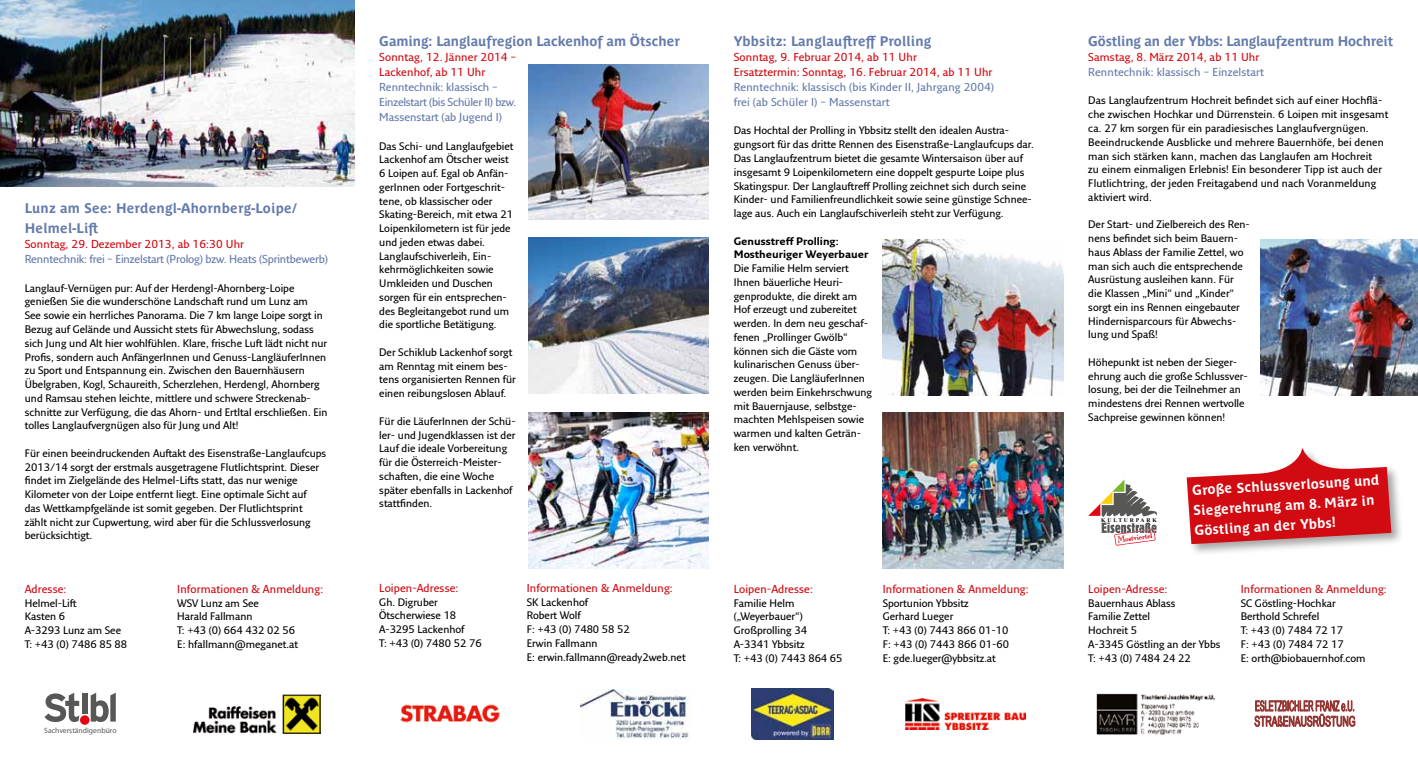
<style>
.page{position:relative;width:1418px;height:759px;background:#fff}
.page>*{position:absolute;margin:0;border:0;box-sizing:border-box;transform-origin:0 0}
.t1{font:700 13.75px/20px "Parisine NOE";color:#647bac}
.t2{font:700 13.75px/20.1px "Parisine NOE";color:#fff}
.t3{font:600 11.25px/15px "Fresco Sans Pro";letter-spacing:.01em;color:#d20a11}
.t4{font:600 11.25px/15px "Fresco Sans Pro";color:#647bac}
.t5{font:600 10.62px/13.8px "Fresco Sans Pro";color:#000}
.t6{font:700 10.62px/13.8px "Fresco Sans Pro";color:#000}
.t7{font:7.62px "Myriad Pro";color:#575756}
.t8{font:700 5.62px "Times New Roman";letter-spacing:.315em;color:#000}
</style>
<div class="page">
<img style="left:1260px;top:239px;width:157px;height:156px">
<img style="left:528px;top:412px;width:181px;height:156px">
<img style="left:882px;top:239px;width:181px;height:156px">
<img style="left:528px;top:237px;width:181px;height:156px">
<img style="left:882px;top:412px;width:181px;height:156px">
<img style="left:528px;top:64px;width:181px;height:156px">
<img style="left:0;top:0;width:354px;height:186px">
<svg style="left:1101px;top:522px;width:55px;height:23px"></svg>
<svg style="left:1088px;top:479px;width:69px;height:37px"></svg>
<div style="left:1184px;top:446px;width:219px;height:110px;background:#000;opacity:.35"></div>
<svg style="left:1186px;top:447px;width:205px;height:97px"></svg>
<svg style="left:1254px;top:700px;width:100px;height:26px"></svg>
<img style="left:1096px;top:693px;width:118px;height:41px">
<img style="left:400px;top:704px;width:100px;height:19px">
<img style="left:580px;top:689px;width:111px;height:49px">
<img style="left:751px;top:688px;width:82px;height:51px">
<img style="left:905px;top:698px;width:120px;height:31px">
<img style="left:193px;top:694px;width:128px;height:38px">
<svg style="left:44px;top:693px;width:35px;height:28px"></svg>
<div style="left:82px;top:692px;width:5px;height:21px;background:#575756"></div>
<svg style="left:91px;top:692px;width:25px;height:29px"></svg>
<div style="left:80px;top:715px;width:9px;height:9px;background:#e30613;border-radius:50%"></div>
<p class="t1" style="left:25px;top:197px;width:274px">Lunz am See: H erdengl-Ahornberg-Loipe/<br>Helmel-Lift</p>
<p class="t3" style="left:25px;top:236px;width:221px">Sonntag, 29. Dezember 2013, ab 16:30 Uhr</p>
<p class="t4" style="left:25px;top:251px;width:304px">Renntechnik: frei – Einzelstart (Prolog) bzw. Heats (Sprintbewerb)</p>
<p class="t5" style="left:25px;top:281px;width:304px">Langlauf-Vernügen pur: Auf der Herdengl-Ahornberg-Loipe genießen Sie die wunderschöne Landschaft rund um Lunz am<br>See sowie ein herrliches Panorama. Die 7 km lange Loipe sorgt in Bezug auf Gelände und Aussicht stets für Abwechslung, sodass sich Jung und Alt hier wohlfühlen. Klare, frische Luft lädt nicht nur Profis, sondern auch AnfängerInnen und Genuss-LangläuferInnen zu Sport und Entspannung ein. Zwischen den Bauernhäusern Übelgraben, Kogl, Schaureith, Scherzlehen, Herdengl, Ahornberg und Ramsau stehen leichte, mittlere und schwere Streckenab&shy;schnitte zur Verfügung, die das Ahorn- und Ertltal erschließen. Ein tolles Langlaufvergnügen also für Jung und Alt!</p>
<p class="t5" style="left:25px;top:446px;width:303px">Für einen beeindruckenden Auftakt des Eisenstraße-Langlaufcups 2013/14 sorgt der erstmals ausgetragene Flutlichtsprint. Dieser findet im Zielgelände des Helmel-Lifts statt, das nur wenige Kilometer von der Loipe entfernt liegt. Eine optimale Sicht auf<br>das Wettkampfgelände ist somit gegeben. Der Flutlichtsprint zählt nicht zur Cupwertung, wird aber für die Schlussverlosung berücksichtigt.</p>
<p class="t3" style="left:25px;top:580px;width:43px">Adresse:</p>
<p class="t5" style="left:25px;top:595px;width:104px">Helmel-Lift<br>Kasten 6<br>A-3293 Lunz am See<br>T: +43 (0) 7486 85 88</p>
<p class="t7" style="left:44px;top:725px;width:74px">Sachverständigenbüro</p>
<p class="t3" style="left:177px;top:580px;width:148px">Informationen &amp; Anmeldung:</p>
<p class="t5" style="left:177px;top:595px;width:122px">WSV Lunz am See<br>Harald Fallmann<br>T: +43 (0) 664 432 02 56<br>E: hfallmann@meganet.at</p>
<p class="t1" style="left:379px;top:30px;width:302px">Gaming: Langlaufregion Lackenhof am Ötscher</p>
<p class="t3" style="left:379px;top:49px;width:138px">Sonntag, 12. Jänner 2014 –<br>Lackenhof, ab 11 Uhr</p>
<p class="t4" style="left:379px;top:79px;width:138px">Renntechnik: klassisch –<br>Einzelstart (bis Schüler II) bzw.<br>Massenstart (ab Jugend I)</p>
<p class="t5" style="left:379px;top:138px;width:136px">Das Schi- und Langlaufgebiet<br>Lackenhof am Ötscher weist<br>6 Loipen auf. Egal ob Anfän&shy;gerInnen oder Fortgeschrit&shy;tene, ob klassischer oder<br>Skating-Bereich, mit etwa 21<br>Loipenkilometern ist für jede und jeden etwas dabei.<br>Langlaufschiverleih, Ein&shy;kehrmöglichkeiten sowie<br>Umkleiden und Duschen sorgen für ein entsprechen&shy;des Begleitangebot rund um die sportliche Betätigung.</p>
<p class="t5" style="left:379px;top:345px;width:138px">Der Schiklub Lackenhof sorgt am Renntag mit einem bes&shy;tens organisierten Rennen für einen reibungslosen Ablauf.</p>
<p class="t5" style="left:379px;top:413px;width:138px">Für die LäuferInnen der Schü&shy;ler- und Jugendklassen ist der<br>Lauf die ideale Vorbereitung für die Österreich-Meister&shy;schaften, die eine Woche später ebenfalls in Lackenhof stattfinden.</p>
<p class="t3" style="left:379px;top:580px;width:81px">Loipen-Adresse:</p>
<p class="t5" style="left:379px;top:594px;width:104px">Gh. Digruber<br>Ötscherwiese 18<br>A-3295 Lackenhof<br>T: +43 (0) 7480 52 76</p>
<p class="t3" style="left:527px;top:580px;width:148px">Informationen &amp; Anmeldung:</p>
<p class="t5" style="left:527px;top:594px;width:160px">SK Lackenhof<br>Robert Wolf<br>F: +43 (0) 7480 58 52<br>Erwin Fallmann<br>E: erwin.fallmann@ready2web.net</p>
<p class="t1" style="left:733px;top:30px;width:199px">Ybbsitz: Langlauftreff Prolling</p>
<p class="t3" style="left:733px;top:49px;width:260px">Sonntag, 9. Februar 2014, ab 11 Uhr<br>Ersatztermin: Sonntag, 16. Februar 2014, ab 11 Uhr</p>
<p class="t4" style="left:733px;top:79px;width:262px">Renntechnik: klassisch (bis Kinder II, Jahrgang 2004) frei (ab Schüler I) – Massenstart</p>
<p class="t5" style="left:733px;top:123px;width:301px">Das Hochtal der Prolling in Ybbsitz stellt den idealen Austra&shy;gungsort für das dritte Rennen des Eisenstraße-Langlaufcups dar.<br>Das Langlaufzentrum bietet die gesamte Wintersaison über auf insgesamt 9 Loipenkilometern eine doppelt gespurte Loipe plus Skatingspur. Der Langlauftreff Prolling zeichnet sich durch seine Kinder- und Familienfreundlichkeit sowie seine günstige Schnee&shy;lage aus. Auch ein Langlaufschiverleih steht zur Verfügung.</p>
<p class="t6" style="left:733px;top:233px;width:136px">Genusstreff Prolling:<br>Mostheuriger Weyerbauer</p>
<p class="t5" style="left:733px;top:261px;width:140px">Die Familie Helm serviert<br>Ihnen bäuerliche Heuri&shy;genprodukte, die direkt am<br>Hof erzeugt und zubereitet werden. In dem neu geschaf&shy;fenen „Prollinger Gwölb“ können sich die Gäste vom kulinarischen Genuss über&shy;zeugen. Die LangläuferInnen werden beim Einkehrschwung mit Bauernjause, selbstge&shy;machten Mehlspeisen sowie warmen und kalten Geträn&shy;ken verwöhnt.</p>
<p class="t3" style="left:733px;top:580px;width:81px">Loipen-Adresse:</p>
<p class="t5" style="left:733px;top:595px;width:110px">Familie Helm („Weyerbauer“)<br>Großprolling 34<br>A-3341 Ybbsitz<br>T: +43 (0) 7443 864 65</p>
<p class="t3" style="left:882px;top:580px;width:148px">Informationen &amp; Anmeldung:</p>
<p class="t5" style="left:882px;top:595px;width:128px">Sportunion Ybbsitz<br>Gerhard Lueger<br>T: +43 (0) 7443 866 01-10<br>F: +43 (0) 7443 866 01-60<br>E: gde.lueger@ybbsitz.at</p>
<p class="t1" style="left:1088px;top:30px;width:306px">Göstling an der Ybbs: Langlaufzentrum Hochreit</p>
<p class="t3" style="left:1088px;top:49px;width:173px">Samstag, 8. März 2014, ab 11 Uhr</p>
<p class="t4" style="left:1088px;top:64px;width:177px">Renntechnik: klassisch – Einzelstart</p>
<p class="t5" style="left:1088px;top:93px;width:301px">Das Langlaufzentrum Hochreit befindet sich auf einer Hochflä&shy;che zwischen Hochkar und Dürrenstein. 6 Loipen mit insgesamt ca. 27 km sorgen für ein paradiesisches Langlaufvergnügen.<br>Beeindruckende Ausblicke und mehrere Bauernhöfe, bei denen man sich stärken kann, machen das Langlaufen am Hochreit<br>zu einem einmaligen Erlebnis! Ein besonderer Tipp ist auch der Flutlichtring, der jeden Freitagabend und nach Voranmeldung aktiviert wird.</p>
<p class="t5" style="left:1088px;top:217px;width:163px">Der Start- und Zielbereich des Ren&shy;nens befindet sich beim Bauern&shy;haus Ablass der Familie Zettel, wo man sich auch die entsprechende<br>Ausrüstung ausleihen kann. Für die Klassen „Mini“ und „Kinder“ sorgt ein ins Rennen eingebauter<br>Hindernisparcours für Abwechs&shy;lung und Spaß!</p>
<p class="t5" style="left:1088px;top:355px;width:161px">Höhepunkt ist neben der Sieger&shy;ehrung auch die große Schlussver&shy;losung, bei der die Teilnehmer an mindestens drei Rennen wertvolle<br>Sachpreise gewinnen können!</p>
<p class="t8" style="left:1101px;top:515px;width:57px">KULTURPARK</p>
<p class="t2" style="left:1191px;top:478px;width:191px;rotate:-3deg">Große Schlussverlosung und<br>Siegerehrung am 8. März in<br>Göstling an derYbbs!</p>
<p class="t3" style="left:1088px;top:580px;width:81px">Loipen-Adresse:</p>
<p class="t5" style="left:1088px;top:595px;width:134px">Bauernhaus Ablass<br>Familie Zettel<br>Hochreit 5<br>A-3345 Göstling an der Ybbs<br>T: +43 (0) 7484 24 22</p>
<p class="t3" style="left:1240px;top:580px;width:148px">Informationen &amp; Anmeldung:</p>
<p class="t5" style="left:1240px;top:595px;width:126px">SC Göstling-Hochkar<br>Berthold Schrefel<br>T: +43 (0) 7484 72 17<br>F: +43 (0) 7484 72 17<br>E: orth@biobauernhof.com</p>
</div>
